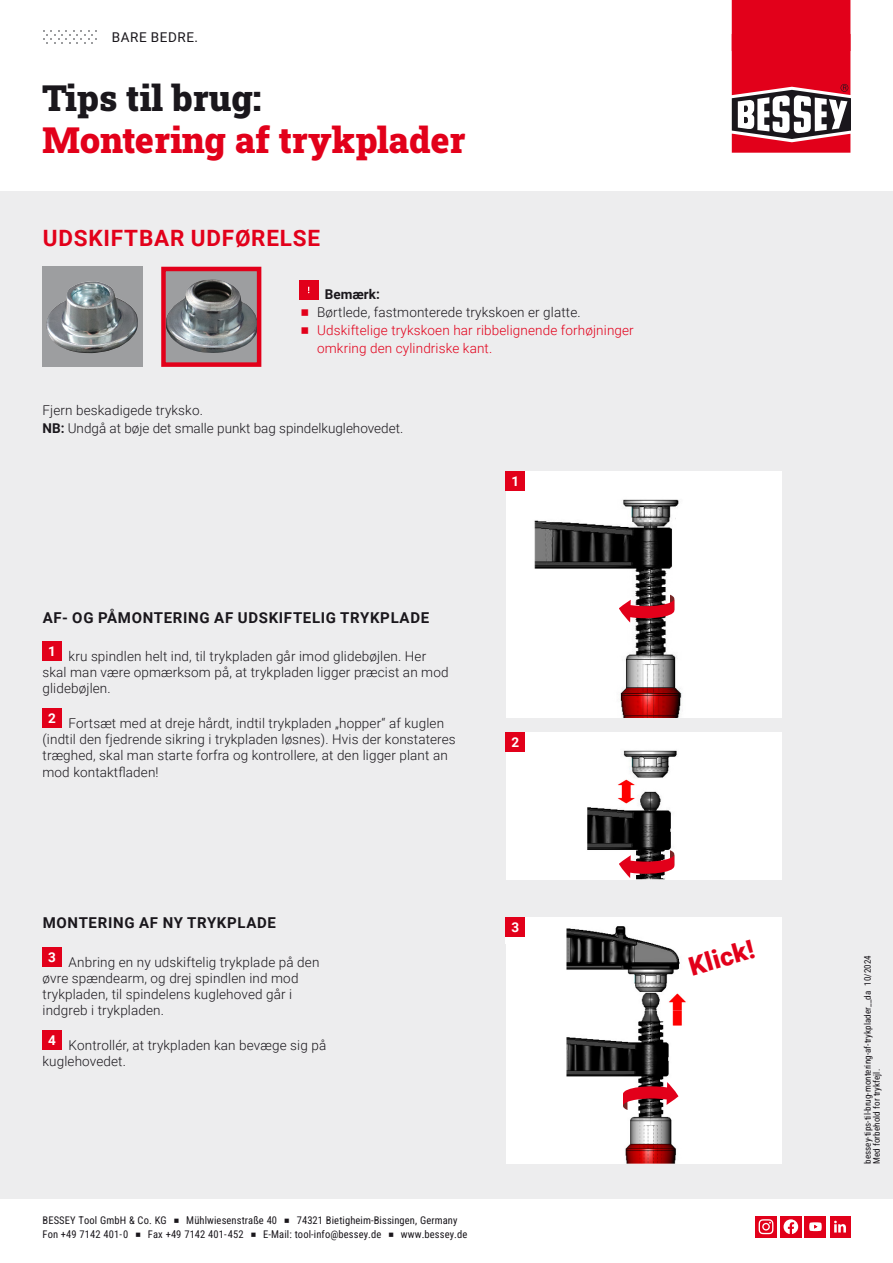
<style>
.page{position:relative;width:893px;height:1263px;background:#fff}
.page>*{position:absolute;margin:0;border:0;box-sizing:border-box;transform-origin:0 0}
.t1{font:36px "Roboto Slab";color:#e2001a}
.t2{font:36px "Roboto Slab";color:#1a171c}
.t3{font:900 25.8px "Roboto";color:#e2001a}
.t4{font:700 22.5px "Roboto";letter-spacing:.035em;color:#e2001a}
.t5{font:700 15px "Roboto";letter-spacing:.045em;color:#1a171c}
.t6{font:300 13.5px/16.2px "Roboto";letter-spacing:.01em;color:#1a171c}
.t7{font:300 13.5px/18px "Roboto";letter-spacing:.01em;color:#e2001a}
.t8{font:13.5px "Roboto";letter-spacing:.045em;color:#1a171c}
.t9{font:700 13.5px "Roboto";color:#1a171c}
.t10{font:700 13.5px "Roboto";color:#fff}
.t11{font:10.5px "Roboto Condensed";letter-spacing:.01em;color:#1a171c}
.t12{font:9px/9px "Roboto Condensed";letter-spacing:.01em;color:#1a171c}
.s1{font-weight:700}
</style>
<div class="page">
<svg style="left:755px;top:1216px;width:21px;height:21px"></svg>
<svg style="left:759px;top:1219px;width:14px;height:15px"></svg>
<div style="left:780px;top:1216px;width:21px;height:21px;background:#e2001a"></div>
<svg style="left:783px;top:1219px;width:15px;height:15px"></svg>
<div style="left:829px;top:1216px;width:21px;height:21px;background:#e2001a"></div>
<svg style="left:834px;top:1221px;width:12px;height:11px"></svg>
<div style="left:805px;top:1216px;width:21px;height:21px;background:#e2001a"></div>
<svg style="left:809px;top:1222px;width:13px;height:9px"></svg>
<div style="left:0;top:191px;width:893px;height:1008px;background:#ededee"></div>
<svg style="left:732px;top:34px;width:119px;height:119px"></svg>
<div style="left:732px;top:0;width:118px;height:51px;background:#e2001a"></div>
<svg style="left:43px;top:30px;width:54px;height:13px"></svg>
<div style="left:43px;top:947px;width:19px;height:19px;background:#e2001a"></div>
<div style="left:43px;top:1030px;width:19px;height:20px;background:#e2001a"></div>
<div style="left:43px;top:642px;width:19px;height:19px;background:#e2001a"></div>
<div style="left:43px;top:709px;width:19px;height:19px;background:#e2001a"></div>
<div style="left:299px;top:280px;width:19px;height:19px;background:#e2001a"></div>
<div style="left:506px;top:917px;width:275px;height:247px;background:#fff"></div>
<div style="left:506px;top:917px;width:19px;height:20px;background:#e2001a"></div>
<div style="left:506px;top:471px;width:275px;height:247px;background:#fff"></div>
<div style="left:506px;top:471px;width:19px;height:20px;background:#e2001a"></div>
<div style="left:506px;top:732px;width:275px;height:147px;background:#fff"></div>
<div style="left:506px;top:732px;width:19px;height:19px;background:#e2001a"></div>
<div style="left:43px;top:267px;width:100px;height:100px;background:#9d9ea0"></div>
<img style="left:46px;top:281px;width:92px;height:72px">
<div style="left:163px;top:269px;width:96px;height:96px;background:#9d9ea0"></div>
<img style="left:166px;top:279px;width:90px;height:74px">
<div style="left:161px;top:267px;width:100px;height:100px;border:4px solid #e2001a"></div>
<img style="left:534px;top:499px;width:145px;height:23px">
<img style="left:534px;top:522px;width:148px;height:196px">
<img style="left:587px;top:750px;width:90px;height:129px">
<svg style="left:619px;top:850px;width:55px;height:28px"></svg>
<svg style="left:619px;top:595px;width:55px;height:27px"></svg>
<svg style="left:566px;top:926px;width:120px;height:238px"></svg>
<p class="t8" style="left:112px;top:27px;width:88px">BARE BEDRE.</p>
<h1 class="t2" style="left:43px;top:73px;width:220px">Tips til brug:</h1>
<h1 class="t1" style="left:43px;top:115px;width:424px">Montering af trykplader</h1>
<h3 class="t4" style="left:43px;top:223px;width:279px">UDSKIFTBAR UDFØRELSE</h3>
<p class="t9" style="left:325px;top:285px;width:56px">Bemærk:</p>
<p class="t6" style="left:317px;top:304px;width:265px">Børtlede, fastmonterede trykskoen er glatte.</p>
<p class="t7" style="left:317px;top:321px;width:318px">Udskiftelige trykskoen har ribbelignende forhøjninger omkring den cylindriske kant.</p>
<p class="t6" style="left:43px;top:401px;width:362px;line-height:18px">Fjern beskadigede tryksko.<br><span class="s1">NB:</span> Undgå at bøje det smalle punkt bag spindelkuglehovedet.</p>
<p class="t5" style="left:43px;top:607px;width:388px">AF- OG PÅMONTERING AF UDSKIFTELIG TRYKPLADE</p>
<p class="t6" style="left:43px;top:647px;width:408px;text-indent:6px"><sup>1</sup> kru spindlen helt ind, til trykpladen går imod glidebøjlen. Her skal man være opmærksom på, at trykpladen ligger præcist an mod glidebøjlen.</p>
<p class="t6" style="left:43px;top:714px;width:415px;text-indent:6px"><sup>2</sup> Fortsæt med at dreje hårdt, indtil trykpladen „hopper“ af kuglen (indtil den fjedrende sikring i trykpladen løsnes). Hvis der konstateres træghed, skal man starte forfra og kontrollere, at den ligger plant an mod kontaktfladen!</p>
<p class="t10" style="left:512px;top:472px;width:9px">1</p>
<p class="t10" style="left:512px;top:732px;width:9px">2</p>
<p class="t5" style="left:43px;top:912px;width:235px">MONTERING AF NY TRYKPLADE</p>
<p class="t6" style="left:43px;top:953px;width:278px;text-indent:6px"><sup>3</sup> Anbring en ny udskiftelig trykplade på den øvre spændearm, og drej spindlen ind mod trykpladen, til spindelens kuglehoved går i indgreb i trykpladen.</p>
<p class="t6" style="left:43px;top:1036px;width:285px;text-indent:6px"><sup>4</sup> Kontrollér, at trykpladen kan bevæge sig på kuglehovedet.</p>
<p class="t10" style="left:512px;top:918px;width:9px">3</p>
<h2 class="t3" style="left:685px;top:949px;width:68px;rotate:-16deg">Klick!</h2>
<p class="t11" style="left:43px;top:1213px;width:126px">BESSEY Tool GmbH &amp; Co. KG</p>
<p class="t11" style="left:186px;top:1213px;width:92px">Mühlwiesenstraße 40</p>
<p class="t11" style="left:297px;top:1213px;width:162px">74321 Bietigheim-Bissingen, Germany</p>
<p class="t11" style="left:43px;top:1226px;width:87px">Fon +49 7142 401-0</p>
<p class="t11" style="left:148px;top:1226px;width:97px">Fax +49 7142 401-452</p>
<p class="t11" style="left:263px;top:1226px;width:120px">E-Mail: tool-info@bessey.de</p>
<p class="t11" style="left:401px;top:1226px;width:68px">www.bessey.de</p>
<p class="t12" style="left:863px;top:1164px;width:210px;rotate:-90deg">bessey-tips-til-brug-montering-af-trykplader__da 10/2024<br>Med forbehold for trykfejl.</p>
</div>
